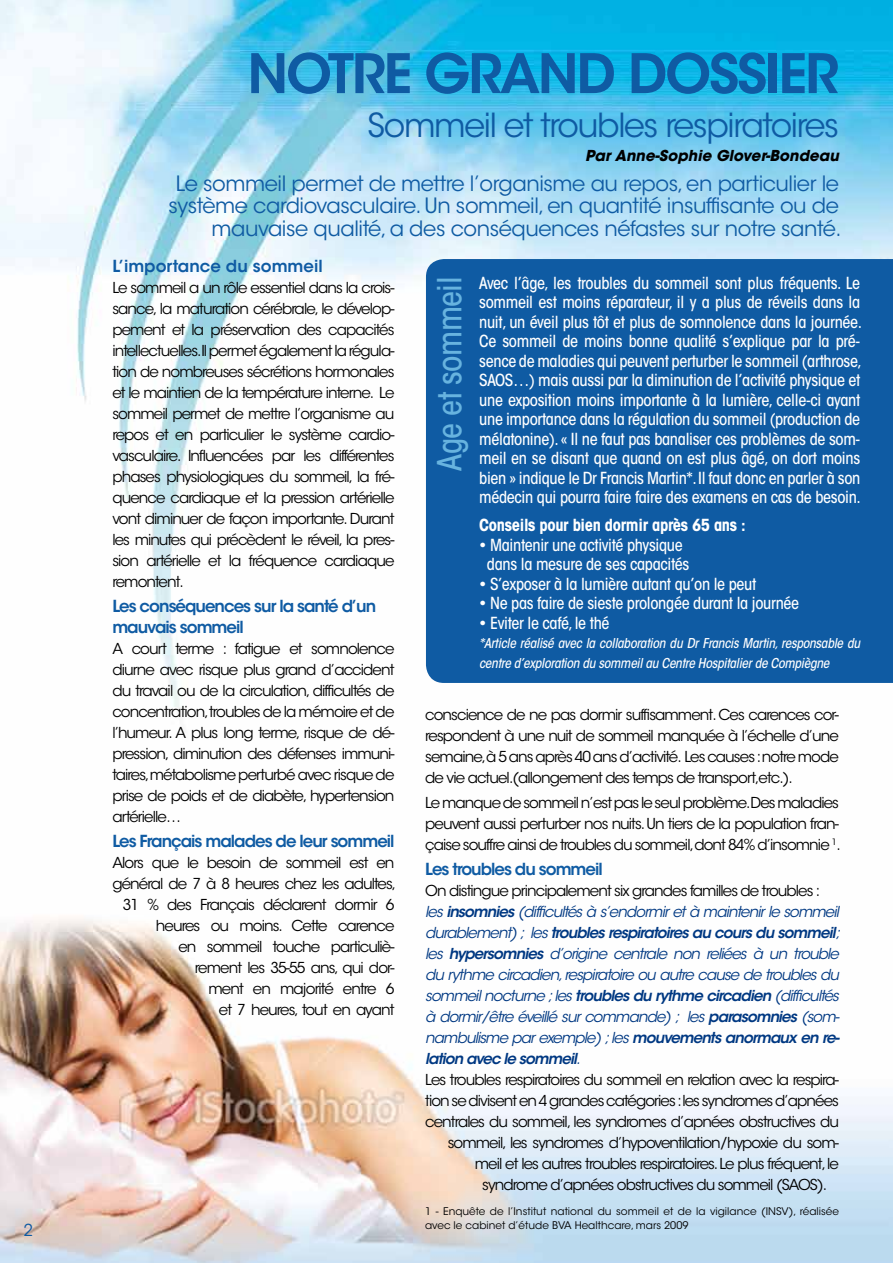
<style>
.page{position:relative;width:893px;height:1263px;background:#fff}
.page>*{position:absolute;margin:0;border:0;box-sizing:border-box;transform-origin:0 0}
.t1{font:600 54px "ITC Avant Garde Std";color:#0f5ba3}
.t2{font:33px "ITC Avant Garde Std";letter-spacing:-.04em;color:#0f5ba3}
.t3{font:500 condensed 33px "ITC Avant Garde Std";letter-spacing:-.02em;color:#67b3df}
.t4{font:21px/22.5px "ITC Avant Garde Std";letter-spacing:-.02em;color:#0f5ba3;text-align:right}
.t5{font:500 condensed 16.5px/19.5px "ITC Avant Garde Std";letter-spacing:-.02em;color:#fff;text-align:justify}
.t6{font:600 16.5px/21px "ITC Avant Garde Std";letter-spacing:-.06em;color:#0f5ba3}
.t7{font:700 condensed 16.5px "ITC Avant Garde Std";letter-spacing:-.02em;color:#fff}
.t8{font:600 16.5px "ITC Avant Garde Std";color:#0f5ba3}
.t9{font:16.5px "ITC Avant Garde Std";color:#0f5ba3}
.t10{font:15px/21px "ITC Avant Garde Std";letter-spacing:-.06em;color:#000;text-align:justify}
.t11{font:italic 15px "ITC Avant Garde Std";letter-spacing:-.06em;color:#003882}
.t12{font:italic 600 15px "ITC Avant Garde Std";letter-spacing:-.06em;color:#003882}
.t13{font:italic 700 15px "ITC Avant Garde Std";color:#000}
.t14{font:italic 500 condensed 13.5px/19.5px "ITC Avant Garde Std";letter-spacing:-.02em;color:#fff}
.t15{font:10.5px/13.5px "ITC Avant Garde Std";color:#000}
.s1{font-weight:600}
.s2{font-weight:400}
</style>
<div class="page">
<img style="left:0;top:0;width:893px;height:1263px">
<div style="left:426px;top:259px;width:467px;height:424px;background:#0f5ba3"></div>
<p class="t9" style="left:24px;top:1219px;width:11px">2</p>
<h1 class="t1" style="left:247px;top:39px;width:257px">notre gran</h1>
<h1 class="t1" style="left:576px;top:39px;width:249px">d dossier</h1>
<h2 class="t2" style="left:368px;top:105px;width:473px">Sommeil et troubles respiratoires</h2>
<p class="t13" style="left:585px;top:145px;width:255px">Par Anne-Sophie Glover-Bondeau</p>
<h3 class="t4" style="left:168px;top:172px;width:674px">Le sommeil permet de mettre l’organisme au repos, en particulier le système cardiovasculaire. Un sommeil, en quantité insuffisante ou de mauvaise qualité, a des conséquences néfastes sur notre santé.</h3>
<p class="t5" style="left:479px;top:273px;width:384px">Avec l’âge, les troubles du sommeil sont plus fréquents. Le sommeil est moins réparateur, il y a plus de réveils dans la nuit, un éveil plus tôt et plus de somnolence dans la journée.<br>Ce sommeil de moins bonne qualité s’explique par la pré&shy;sence de maladies qui peuvent perturber le sommeil (arthrose, SAOS…) mais aussi par la diminution de l’activité physique et une exposition moins importante à la lumière, celle-ci ayant une importance dans la régulation du sommeil (production de mélatonine). « Il ne faut pas banaliser ces problèmes de som&shy;meil en se disant que quand on est plus âgé, on dort moins bien » indique le Dr Francis Martin*. Il faut donc en parler à son médecin qui pourra faire faire des examens en cas de besoin.</p>
<p class="t7" style="left:479px;top:515px;width:268px">Conseils pour bien dormir après 65 ans :</p>
<p class="t5" style="left:479px;top:535px;width:212px;text-align:center">• Maintenir une activité physique dans la mesure de ses capacités</p>
<p class="t5" style="left:479px;top:574px;width:279px">• S’exposer à la lumière autant qu’on le peut</p>
<p class="t5" style="left:479px;top:594px;width:321px">• Ne pas faire de sieste prolongée durant la journée</p>
<p class="t5" style="left:479px;top:613px;width:132px">• Eviter le café, le thé</p>
<p class="t14" style="left:479px;top:634px;width:383px">*Article réalisé avec la collaboration du Dr Francis Martin, responsable du centre d’exploration du sommeil au Centre Hospitalier de Compiègne</p>
<p class="t8" style="left:112px;top:255px;width:212px">L’importance du sommeil</p>
<p class="t10" style="left:112px;top:277px;width:284px">Le sommeil a un rôle essentiel dans la crois&shy;sance, la maturation cérébrale, le dévelop&shy;pement et la préservation des capacités intellectuelles.Il permet également la régula&shy;tion de nombreuses sécrétions hormonales et le maintien de la température interne. Le sommeil permet de mettre l’organisme au repos et en particulier le système cardio&shy;vasculaire. Influencées par les différentes phases physiologiques du sommeil, la fré&shy;quence cardiaque et la pression artérielle vont diminuer de façon importante. Durant les minutes qui précèdent le réveil, la pres&shy;sion artérielle et la fréquence cardiaque remontent.</p>
<p class="t6" style="left:112px;top:595px;width:265px">Les conséquences sur la santé d’un mauvais sommeil</p>
<p class="t10" style="left:112px;top:638px;width:284px">A court terme : fatigue et somnolence diurne avec risque plus grand d’accident du travail ou de la circulation, difficultés de concentration,troubles de la mémoire et de l’humeur. A plus long terme, risque de dé&shy;pression, diminution des défenses immuni&shy;taires,métabolisme perturbé avec risque de prise de poids et de diabète, hypertension artérielle…</p>
<p class="t6" style="left:112px;top:831px;width:284px">Les Français malades de leur sommeil</p>
<p class="t10" style="left:112px;top:852px;width:285px;text-align:right">Alors que le besoin de sommeil est en général de 7 à 8 heures chez les adultes,<br>31 % des Français déclarent dormir 6 heures ou moins. Cette carence<br>en sommeil touche particuliè-<br>rement les 35-55 ans, qui dor-<br>ment en majorité entre 6<br>et 7 heures, tout en ayant</p>
<h2 class="t3" style="left:429px;top:470px;width:195px;rotate:-90deg">Age et sommeil</h2>
<p class="t10" style="left:425px;top:704px;width:415px">conscience de ne pas dormir suffisamment. Ces carences cor&shy;respondent à une nuit de sommeil manquée à l’échelle d’une semaine,à 5 ans après 40 ans d’activité. Les causes :notre mode de vie actuel.(allongement des temps de transport,etc.).</p>
<p class="t10" style="left:425px;top:792px;width:417px">Le manque de sommeil n’est pas le seul problème.Des maladies peuvent aussi perturber nos nuits. Un tiers de la population fran&shy;çaise souffre ainsi de troubles du sommeil,dont 84% d’insomnie <sup>1</sup>.</p>
<p class="t6" style="left:425px;top:859px;width:179px">Les troubles du sommeil</p>
<p class="t10" style="left:425px;top:881px;width:397px">On distingue principalement six grandes familles de troubles :</p>
<p class="t11" style="left:425px;top:903px;width:415px">les <span class="s1">insomnies</span> (difficultés à s’endormir et à maintenir le sommeil</p>
<p class="t12" style="left:425px;top:923px;width:416px"><span class="s2">durablement) ; les</span> troubles respiratoires au cours du sommeil<span class="s2">;</span></p>
<p class="t11" style="left:425px;top:945px;width:415px">les <span class="s1">hypersomnies</span> d’origine centrale non reliées à un trouble</p>
<p class="t11" style="left:425px;top:966px;width:415px">du rythme circadien, respiratoire ou autre cause de troubles du</p>
<p class="t11" style="left:425px;top:987px;width:415px">sommeil nocturne ; les <span class="s1">troubles du rythme circadien</span> (difficultés</p>
<p class="t11" style="left:425px;top:1008px;width:416px">à dormir/être éveillé sur commande) ; les <span class="s1">parasomnies</span> (som-</p>
<p class="t11" style="left:425px;top:1029px;width:416px">nambulisme par exemple) ; les <span class="s1">mouvements anormaux en re-</span></p>
<p class="t12" style="left:425px;top:1049px;width:157px">lation avec le sommeil<span class="s2">.</span></p>
<p class="t10" style="left:425px;top:1070px;width:415px">Les troubles respiratoires du sommeil en relation avec la respira-</p>
<p class="t10" style="left:425px;top:1091px;width:415px">tion se divisent en 4 grandes catégories :les syndromes d’apnées</p>
<p class="t10" style="left:425px;top:1112px;width:415px">centrales du sommeil, les syndromes d’apnées obstructives du</p>
<p class="t10" style="left:448px;top:1133px;width:393px">sommeil, les syndromes d’hypoventilation/hypoxie du som-</p>
<p class="t10" style="left:475px;top:1154px;width:366px">meil et les autres troubles respiratoires. Le plus fréquent, le</p>
<p class="t10" style="left:482px;top:1175px;width:346px">syndrome d’apnées obstructives du sommeil (SAOS).</p>
<p class="t15" style="left:425px;top:1205px;width:415px">1 - Enquête de l’Institut national du sommeil et de la vigilance (INSV), réalisée avec le cabinet d’étude BVA Healthcare, mars 2009</p>
</div>
